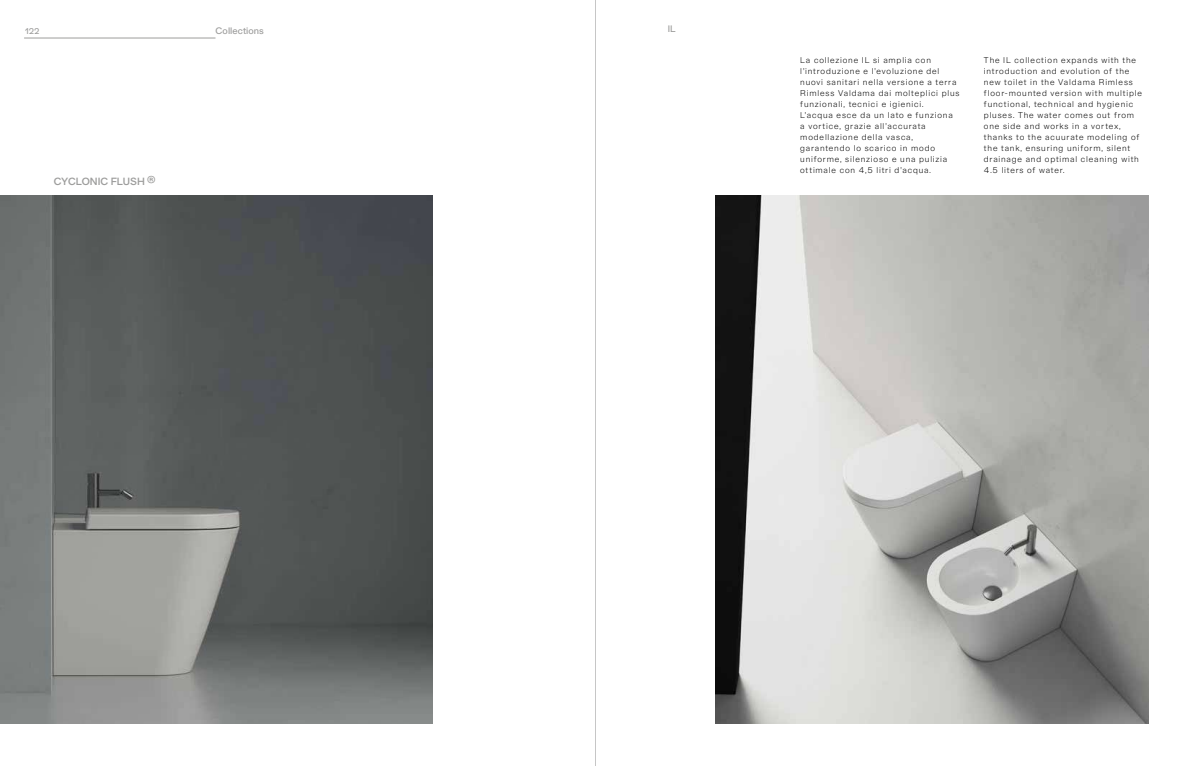
<style>
.page{position:relative;width:1191px;height:766px;background:#fff}
.page>*{position:absolute;margin:0;border:0;box-sizing:border-box;transform-origin:0 0}
.t1{font:500 10px "Alpha";color:#9d9d9c}
.t2{font:9px "Alpha";letter-spacing:.005em;color:#9d9d9c}
.t3{font:300 8px/11px "Alpha";letter-spacing:.105em;color:#000}
.t4{font:8px "Alpha";color:#9d9d9c}
</style>
<div class="page">
<img style="left:715px;top:196px;width:433px;height:527px">
<img style="left:0;top:196px;width:432px;height:527px">
<hr style="left:24px;top:38px;width:191px;height:1px;background:#9d9d9c">
<hr style="left:595px;top:0;width:1px;height:765px;background:#c6c6c6">
<p class="t4" style="left:25px;top:25px;width:16px">122</p>
<p class="t2" style="left:215px;top:24px;width:50px">Collections</p>
<p class="t1" style="left:54px;top:173px;width:103px">CYCLONIC FLUSH <sup>®</sup></p>
<p class="t2" style="left:668px;top:22px;width:10px">IL</p>
<p class="t3" style="left:800px;top:53px;width:161px">La collezione IL si amplia con l’introduzione e l’evoluzione del nuovi sanitari nella versione a terra<br>Rimless Valdama dai molteplici plus funzionali, tecnici e igienici.<br>L’acqua esce da un lato e funziona<br>a vortice, grazie all’accurata modellazione della vasca, garantendo lo scarico in modo uniforme, silenzioso e una pulizia ottimale con 4,5 litri d’acqua.</p>
<p class="t3" style="left:984px;top:54px;width:159px">The IL collection expands with the introduction and evolution of the new toilet in the Valdama Rimless floor-mounted version with multiple functional, technical and hygienic pluses. The water comes out from one side and works in a vortex, thanks to the acuurate modeling of the tank, ensuring uniform, silent drainage and optimal cleaning with<br>4.5 liters of water.</p>
</div>
